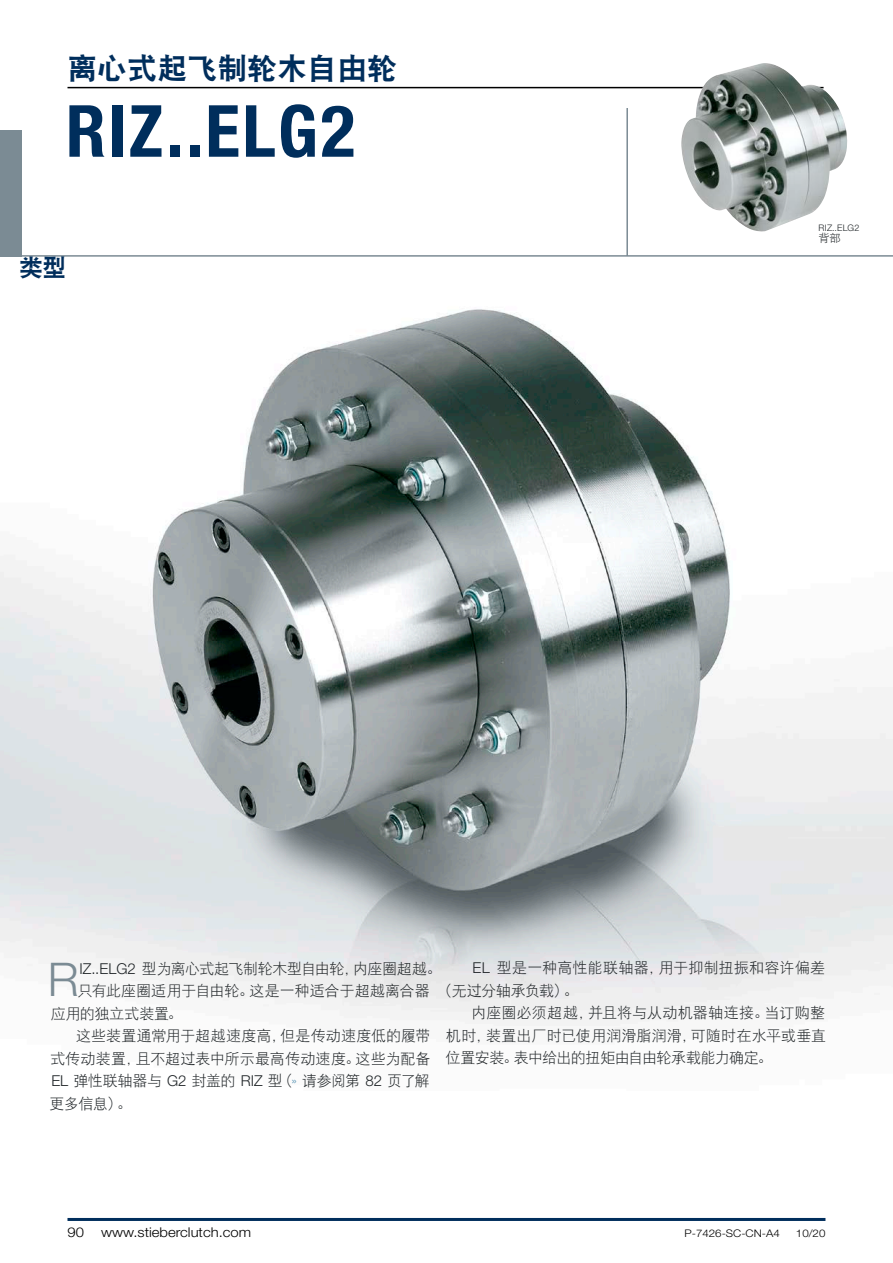
<style>
.page{position:relative;width:893px;height:1263px;background:#fff}
.page>*{position:absolute;margin:0;border:0;box-sizing:border-box;transform-origin:0 0}
.t1{font:700 condensed 72px "Helvetica Neue LT Std";letter-spacing:.03em;color:#002e5c}
.t2{font:300 46.5px "Helvetica Neue LT Std";color:#7b8b94}
.t3{font:30px "DFP Hei W9";color:#002e5c}
.t4{font:24px "DFP Hei W9";color:#002e5c}
.t5{font:15px/22.5px "DFP Hei W3";letter-spacing:-.005em;color:#1f2427}
.t6{font:15px "DFP Hei W3";letter-spacing:-.03em;color:#1f2427}
.t7{font:300 13.5px "Helvetica Neue LT Std";color:#000;scale:1.1 1}
.t8{font:11.25px "DFP Hei W3";color:#1f2427}
.t9{font:300 10.5px "Helvetica Neue LT Std";color:#000;scale:1.1 1}
.t10{font:300 9px "Helvetica Neue LT Std";letter-spacing:.02em;color:#1f2427}
.s1{font-family:"Helvetica Neue LT Std";font-weight:300}
.s2{font-family:"Helvetica Neue LT Std";font-weight:300;font-size:12.75px;color:#5693b4}
</style>
<div class="page">
<hr style="left:68px;top:87px;width:756px;height:1px;background:#000">
<img style="left:0;top:309px;width:893px;height:721px">
<img style="left:681px;top:63px;width:167px;height:169px">
<hr style="left:0;top:255px;width:893px;height:2px;background:#7b8b94">
<div style="left:0;top:130px;width:21px;height:126px;background:#7b8b94"></div>
<hr style="left:68px;top:1218px;width:757px;height:3px;background:#002e5c">
<hr style="left:626px;top:108px;width:2px;height:148px;background:#7b8b94">
<h3 class="t3" style="left:68px;top:52px;width:331px">离心式起飞制轮木自由轮</h3>
<h1 class="t1" style="left:66px;top:88px;width:291px">RIZ..ELG2</h1>
<h3 class="t4" style="left:19px;top:254px;width:49px">类型</h3>
<p class="t10" style="left:819px;top:222px;width:42px">RIZ..ELG2</p>
<p class="t8" style="left:819px;top:232px;width:24px">背部</p>
<h2 class="t2" style="left:48px;top:951px;width:33px">R</h2>
<p class="t6" style="left:79px;top:960px;width:364px"><span class="s1">IZ..ELG2</span> 型为离心式起飞制轮木型自由轮，内座圈超越。</p>
<p class="t5" style="left:77px;top:979px;width:354px">只有此座圈适用于自由轮。这是一种适合于超越离合器</p>
<p class="t5" style="left:51px;top:1002px;width:133px">应用的独立式装置。</p>
<p class="t5" style="left:76px;top:1024px;width:356px">这些装置通常用于超越速度高，但是传动速度低的履带</p>
<p class="t5" style="left:51px;top:1047px;width:381px">式传动装置，且不超过表中所示最高传动速度。这些为配备</p>
<p class="t6" style="left:51px;top:1073px;width:380px"><span class="s1">EL</span> 弹性联轴器与 <span class="s1">G2</span> 封盖的 <span class="s1">RIZ</span> 型（<span class="s2">»</span> 请参阅第 <span class="s1">82</span> 页了解</p>
<p class="t5" style="left:50px;top:1092px;width:84px">更多信息）。</p>
<p class="t5" style="left:437px;top:956px;width:389px;text-indent:35px"><span class="s1">EL</span> 型是一种高性能联轴器，用于抑制扭振和容许偏差（无过分轴承负载）。</p>
<p class="t5" style="left:446px;top:1001px;width:382px;text-align:justify;text-indent:26px">内座圈必须超越，并且将与从动机器轴连接。当订购整机时，装置出厂时已使用润滑脂润滑，可随时在水平或垂直位置安装。表中给出的扭矩由自由轮承载能力确定。</p>
<p class="t7" style="left:68px;top:1223px;width:17px">90</p>
<p class="t7" style="left:101px;top:1223px;width:138px">www.stieberclutch.com</p>
<p class="t9" style="left:684px;top:1226px;width:88px">P-7426-SC-CN-A4</p>
<p class="t9" style="left:796px;top:1226px;width:28px">10/20</p>
</div>
